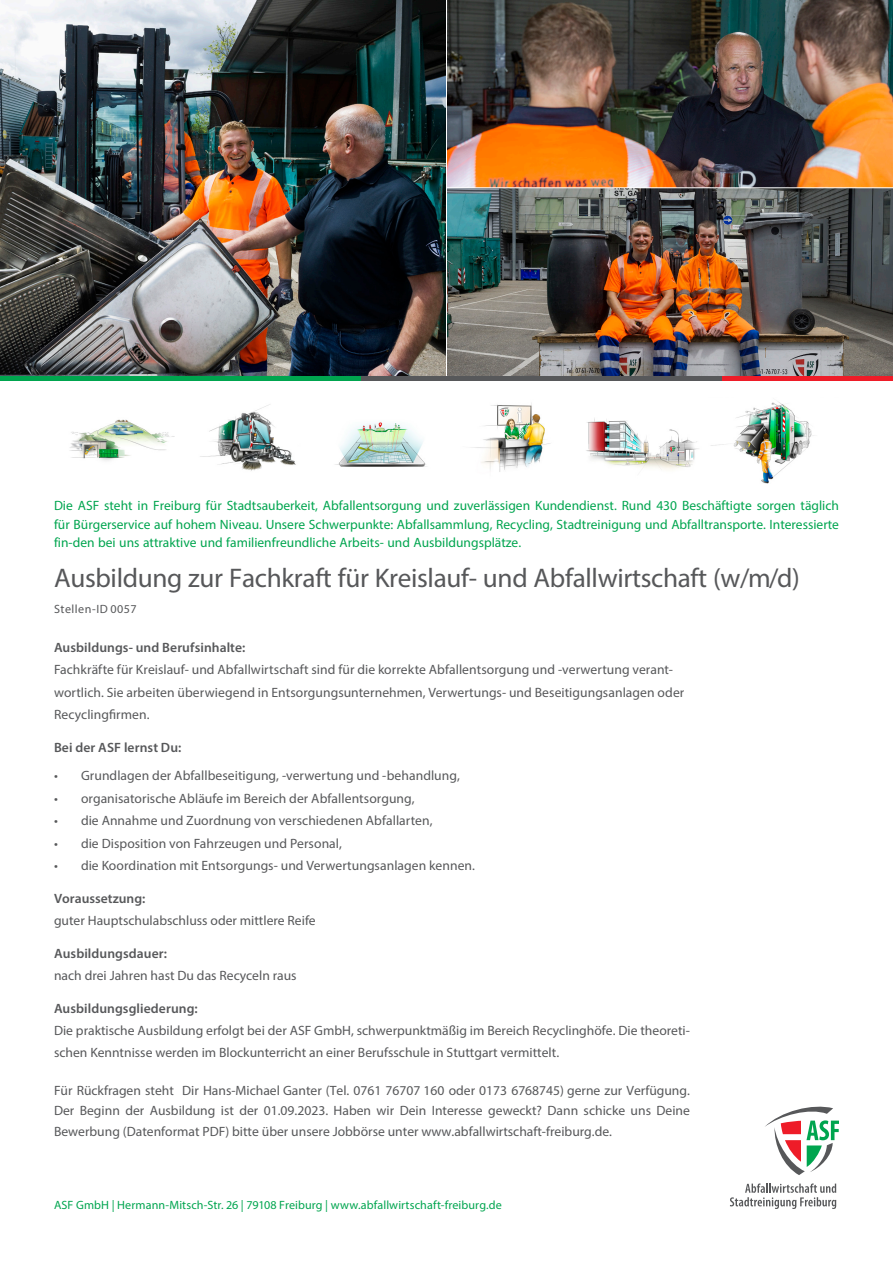
<style>
.page{position:relative;width:893px;height:1263px;background:#fff}
.page>*{position:absolute;margin:0;border:0;box-sizing:border-box;transform-origin:0 0}
.t1{font:27px "Myriad Pro";letter-spacing:-.01em;color:#57585a}
.t2{font:13.5px/20.7px "Myriad Pro";color:#57585a}
.t3{font:13.5px/18.3px "Myriad Pro";color:#00a54f;text-align:justify}
.t4{font:600 13.5px "Myriad Pro";letter-spacing:.005em;color:#57585a}
.t5{font:12px "Myriad Pro";letter-spacing:.005em;color:#00a54f}
.t6{font:12px "Myriad Pro";letter-spacing:.04em;color:#57585a}
</style>
<div class="page">
<img style="left:0;top:0;width:446px;height:376px">
<img style="left:447px;top:0;width:446px;height:187px">
<img style="left:447px;top:188px;width:446px;height:188px">
<svg style="left:730px;top:1183px;width:106px;height:26px"></svg>
<svg style="left:765px;top:1106px;width:74px;height:69px"></svg>
<img style="left:70px;top:402px;width:744px;height:82px">
<div style="left:0;top:376px;width:361px;height:5px;background:#00a54f"></div>
<div style="left:361px;top:376px;width:361px;height:5px;background:#57585a"></div>
<div style="left:722px;top:376px;width:171px;height:5px;background:#ee1c28"></div>
<p class="t3" style="left:54px;top:496px;width:786px">Die ASF steht in Freiburg für Stadtsauberkeit, Abfallentsorgung und zuverlässigen Kundendienst. Rund 430 Beschäftigte sorgen täglich für Bürgerservice auf hohem Niveau. Unsere Schwerpunkte: Abfallsammlung, Recycling, Stadtreinigung und Abfalltransporte. Interessierte fin-den bei uns attraktive und familienfreundliche Arbeits- und Ausbildungsplätze.</p>
<h1 class="t1" style="left:54px;top:562px;width:747px">Ausbildung zur Fachkraft für Kreislauf- und Abfallwirtschaft (w/m/d)</h1>
<p class="t6" style="left:54px;top:601px;width:84px">Stellen-ID 0057</p>
<p class="t4" style="left:54px;top:639px;width:193px">Ausbildungs- und Berufsinhalte:</p>
<p class="t2" style="left:54px;top:658px;width:632px;line-height:22.5px">Fachkräfte für Kreislauf- und Abfallwirtschaft sind für die korrekte Abfallentsorgung und -verwertung verant&shy;wortlich. Sie arbeiten überwiegend in Entsorgungsunternehmen, Verwertungs- und Beseitigungsanlagen oder<br>Recyclingfirmen.</p>
<p class="t4" style="left:54px;top:739px;width:129px">Bei der ASF lernst Du:</p>
<p class="t2" style="left:54px;top:765px;width:407px">• Grundlagen der Abfallbeseitigung, -verwertung und -behandlung,</p>
<p class="t2" style="left:54px;top:788px;width:362px">• organisatorische Abläufe im Bereich der Abfallentsorgung,</p>
<p class="t2" style="left:54px;top:810px;width:380px">• die Annahme und Zuordnung von verschiedenen Abfallarten,</p>
<p class="t2" style="left:54px;top:833px;width:289px">• die Disposition von Fahrzeugen und Personal,</p>
<p class="t2" style="left:54px;top:855px;width:423px">• die Koordination mit Entsorgungs- und Verwertungsanlagen kennen.</p>
<p class="t4" style="left:54px;top:890px;width:93px">Voraussetzung:</p>
<p class="t2" style="left:54px;top:910px;width:263px">guter Hauptschulabschluss oder mittlere Reife</p>
<p class="t4" style="left:54px;top:944px;width:114px">Ausbildungsdauer:</p>
<p class="t2" style="left:54px;top:965px;width:244px">nach drei Jahren hast Du das Recyceln raus</p>
<p class="t4" style="left:54px;top:999px;width:145px">Ausbildungsgliederung:</p>
<p class="t2" style="left:54px;top:1019px;width:637px;line-height:22.2px">Die praktische Ausbildung erfolgt bei der ASF GmbH, schwerpunktmäßig im Bereich Recyclinghöfe. Die theoreti&shy;schen Kenntnisse werden im Blockunterricht an einer Berufsschule in Stuttgart vermittelt.</p>
<p class="t2" style="left:54px;top:1080px;width:637px;text-align:justify">Für Rückfragen steht Dir Hans-Michael Ganter (Tel. 0761 76707 160 oder 0173 6768745) gerne zur Verfügung.<br>Der Beginn der Ausbildung ist der 01.09.2023. Haben wir Dein Interesse geweckt? Dann schicke uns Deine Bewerbung (Datenformat PDF) bitte über unsere Jobbörse unter www.abfallwirtschaft-freiburg.de.</p>
<p class="t5" style="left:54px;top:1197px;width:449px">ASF GmbH | Hermann-Mitsch-Str. 26 | 79108 Freiburg | www.abfallwirtschaft-freiburg.de</p>
</div>
